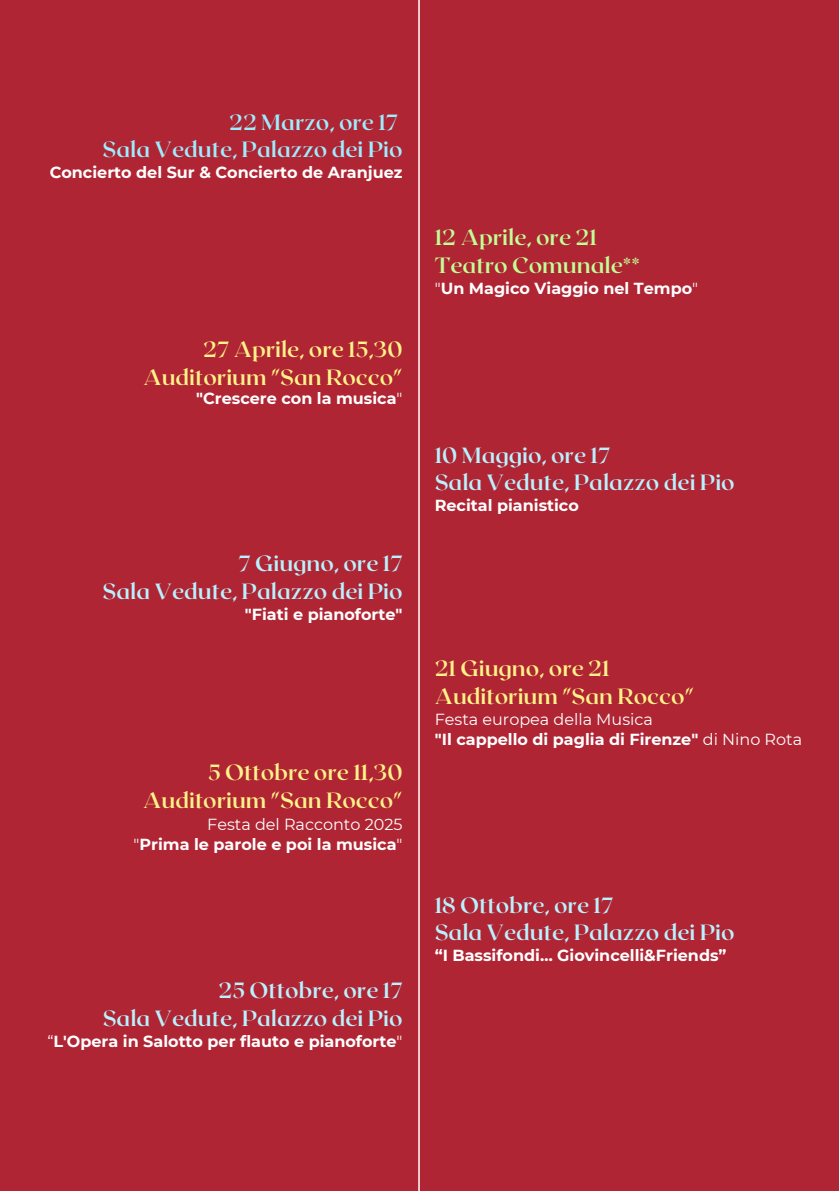
<style>
.page{position:relative;width:839px;height:1191px;background:#fff}
.page>*{position:absolute;margin:0;border:0;box-sizing:border-box;transform-origin:0 0}
.t1{font:700 22px/27.6px "Roxborough CF";color:#b9f2ff}
.t2{font:700 22px/28px "Roxborough CF";color:#fff389;text-align:right}
.t3{font:700 22px/27.2px "Roxborough CF";color:#9dedff;text-align:right}
.t4{font:700 22px "Roxborough CF";color:#c1ff96}
.t5{font:700 16px "Montserrat";color:#fff}
.t6{font:16px "Montserrat";color:#fff}
.s1{font-weight:400}
</style>
<div class="page">
<div style="left:0;top:0;width:838px;height:1191px;background:#b02533"></div>
<hr style="left:418px;top:0;width:2px;height:1191px;background:#fff">
<p class="t3" style="left:103px;top:107px;width:301px">22 Marzo, ore 17<br>Sala Vedute, Palazzo dei Pio</p>
<p class="t5" style="left:50px;top:162px;width:354px">Concierto del Sur &amp; Concierto de Aranjuez</p>
<h1 class="t2" style="left:143px;top:334px;width:260px">27 Aprile, ore 15,30<br>Auditorium "San Rocco"</h1>
<h1 class="t5" style="left:196px;top:389px;width:208px">"Crescere con la musica<span class="s1">"</span></h1>
<p class="t1" style="left:103px;top:549px;width:301px;text-align:right">7 Giugno, ore 17<br>Sala Vedute, Palazzo dei Pio</p>
<p class="t5" style="left:245px;top:605px;width:159px">"Fiati e pianoforte"</p>
<p class="t2" style="left:208px;top:758px;width:196px">5 Ottobre ore 11,30</p>
<p class="t2" style="left:143px;top:786px;width:261px">Auditorium "San Rocco"</p>
<p class="t6" style="left:207px;top:814px;width:197px">Festa del Racconto 2025</p>
<p class="t5" style="left:133px;top:834px;width:270px"><span class="s1">"</span>Prima le parole e poi la musica<span class="s1">"</span></p>
<h3 class="t1" style="left:218px;top:976px;width:185px">25 Ottobre, ore 17</h3>
<h2 class="t1" style="left:103px;top:1003px;width:301px">Sala Vedute, Palazzo dei Pio</h2>
<h1 class="t5" style="left:47px;top:1032px;width:356px"><span class="s1">“</span>L'Opera in Salotto per flauto e pianoforte<span class="s1">"</span></h1>
<p class="t4" style="left:435px;top:223px;width:164px">12 Aprile, ore 21</p>
<p class="t4" style="left:435px;top:251px;width:206px">Teatro Comunale**</p>
<p class="t5" style="left:435px;top:279px;width:265px"><span class="s1">"</span>Un Magico Viaggio nel Tempo<span class="s1">"</span></p>
<p class="t1" style="left:435px;top:440px;width:301px">10 Maggio, ore 17<br>Sala Vedute, Palazzo dei Pio</p>
<p class="t5" style="left:435px;top:495px;width:146px">Recital pianistico</p>
<p class="t2" style="left:435px;top:654px;width:176px">21 Giugno, ore 21</p>
<p class="t2" style="left:435px;top:681px;width:261px">Auditorium "San Rocco"</p>
<p class="t6" style="left:435px;top:710px;width:220px">Festa europea della Musica</p>
<p class="t5" style="left:435px;top:730px;width:369px">"Il cappello di paglia di Firenze" <span class="s1">di Nino Rota</span></p>
<p class="t1" style="left:435px;top:890px;width:301px">18 Ottobre, ore 17<br>Sala Vedute, Palazzo dei Pio</p>
<p class="t5" style="left:435px;top:945px;width:293px">“I Bassifondi… Giovincelli&amp;Friends”</p>
</div>
